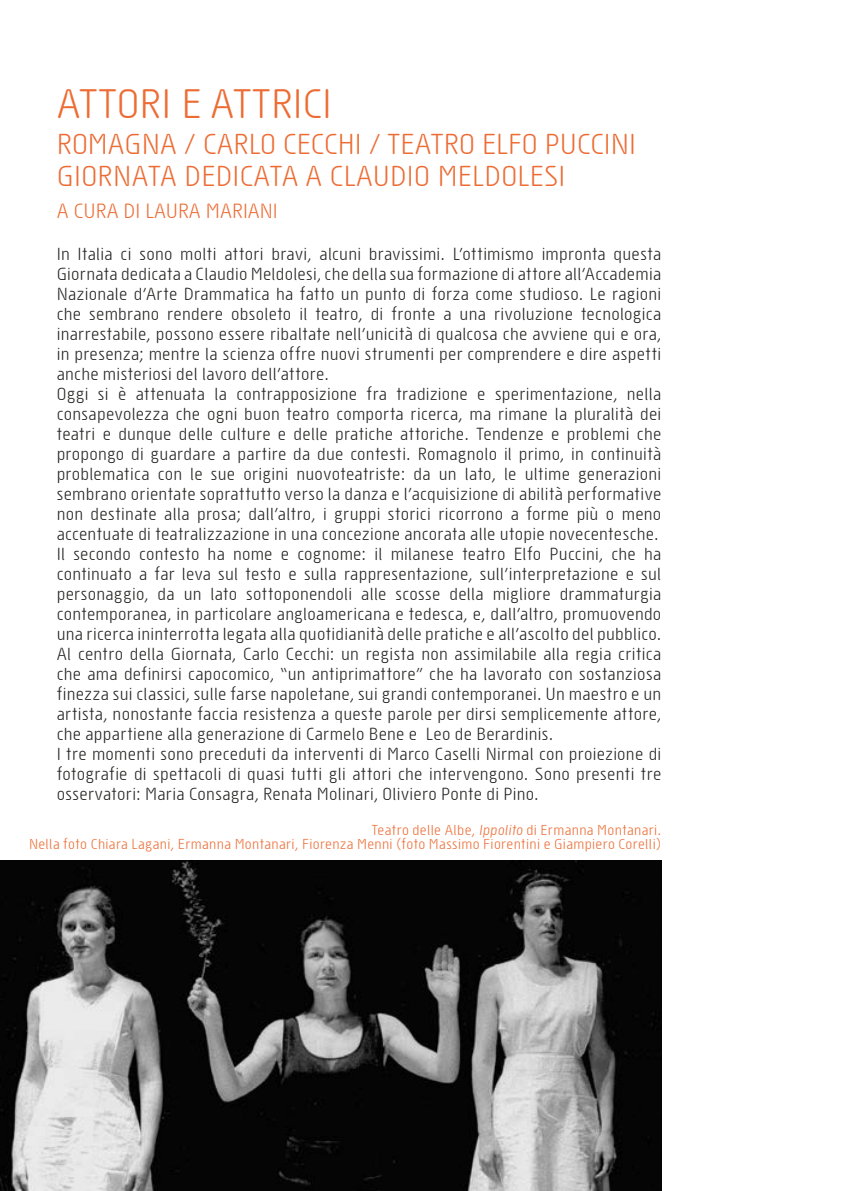
<style>
.page{position:relative;width:851px;height:1191px;background:#fff}
.page>*{position:absolute;margin:0;border:0;box-sizing:border-box;transform-origin:0 0}
.t1{font:40px "Sys";color:#ed6c34}
.t2{font:28px/32px "Sys";color:#ed6c34}
.t3{font:20px "Sys";color:#ed6c34}
.t4{font:17px/20px "Sys";letter-spacing:.015em;color:#222221}
.t5{font:14px/14px "Sys";letter-spacing:.025em;color:#ed6c34;text-align:right}
.s1{font-style:italic}
</style>
<div class="page">
<img style="left:0;top:860px;width:661px;height:331px">
<h1 class="t1" style="left:57px;top:78px;width:277px">ATTORI E ATTRICI</h1>
<h2 class="t2" style="left:57px;top:127px;width:581px">ROMAGNA / CARLO CECCHI / TEATRO ELFO PUCCINI<br>GIORNATA DEDICATA A CLAUDIO MELDOLESI</h2>
<p class="t3" style="left:57px;top:198px;width:223px">A CURA DI LAURA MARIANI</p>
<p class="t4" style="left:57px;top:243px;width:606px">In Italia ci sono molti attori bravi, alcuni bravissimi. L’ottimismo impronta questa Giornata dedicata a Claudio Meldolesi, che della sua formazione di attore all’Accademia Nazionale d’Arte Drammatica ha fatto un punto di forza come studioso. Le ragioni che sembrano rendere obsoleto il teatro, di fronte a una rivoluzione tecnologica inarrestabile, possono essere ribaltate nell’unicità di qualcosa che avviene qui e ora, in presenza; mentre la scienza offre nuovi strumenti per comprendere e dire aspetti anche misteriosi del lavoro dell’attore.<br>Oggi si è attenuata la contrapposizione fra tradizione e sperimentazione, nella consapevolezza che ogni buon teatro comporta ricerca, ma rimane la pluralità dei teatri e dunque delle culture e delle pratiche attoriche. Tendenze e problemi che propongo di guardare a partire da due contesti. Romagnolo il primo, in continuità problematica con le sue origini nuovoteatriste: da un lato, le ultime generazioni sembrano orientate soprattutto verso la danza e l’acquisizione di abilità performative non destinate alla prosa; dall’altro, i gruppi storici ricorrono a forme più o meno accentuate di teatralizzazione in una concezione ancorata alle utopie novecentesche.<br>Il secondo contesto ha nome e cognome: il milanese teatro Elfo Puccini, che ha continuato a far leva sul testo e sulla rappresentazione, sull’interpretazione e sul personaggio, da un lato sottoponendoli alle scosse della migliore drammaturgia contemporanea, in particolare angloamericana e tedesca, e, dall’altro, promuovendo una ricerca ininterrotta legata alla quotidianità delle pratiche e all’ascolto del pubblico.<br>Al centro della Giornata, Carlo Cecchi: un regista non assimilabile alla regia critica che ama definirsi capocomico, “un antiprimattore” che ha lavorato con sostanziosa finezza sui classici, sulle farse napoletane, sui grandi contemporanei. Un maestro e un artista, nonostante faccia resistenza a queste parole per dirsi semplicemente attore, che appartiene alla generazione di Carmelo Bene e Leo de Berardinis.<br>I tre momenti sono preceduti da interventi di Marco Caselli Nirmal con proiezione di fotografie di spettacoli di quasi tutti gli attori che intervengono. Sono presenti tre osservatori: Maria Consagra, Renata Molinari, Oliviero Ponte di Pino.</p>
<p class="t5" style="left:29px;top:822px;width:633px">Teatro delle Albe, <span class="s1">Ippolito</span> di Ermanna Montanari.<br>Nella foto Chiara Lagani, Ermanna Montanari, Fiorenza Menni (foto Massimo Fiorentini e Giampiero Corelli)</p>
</div>
